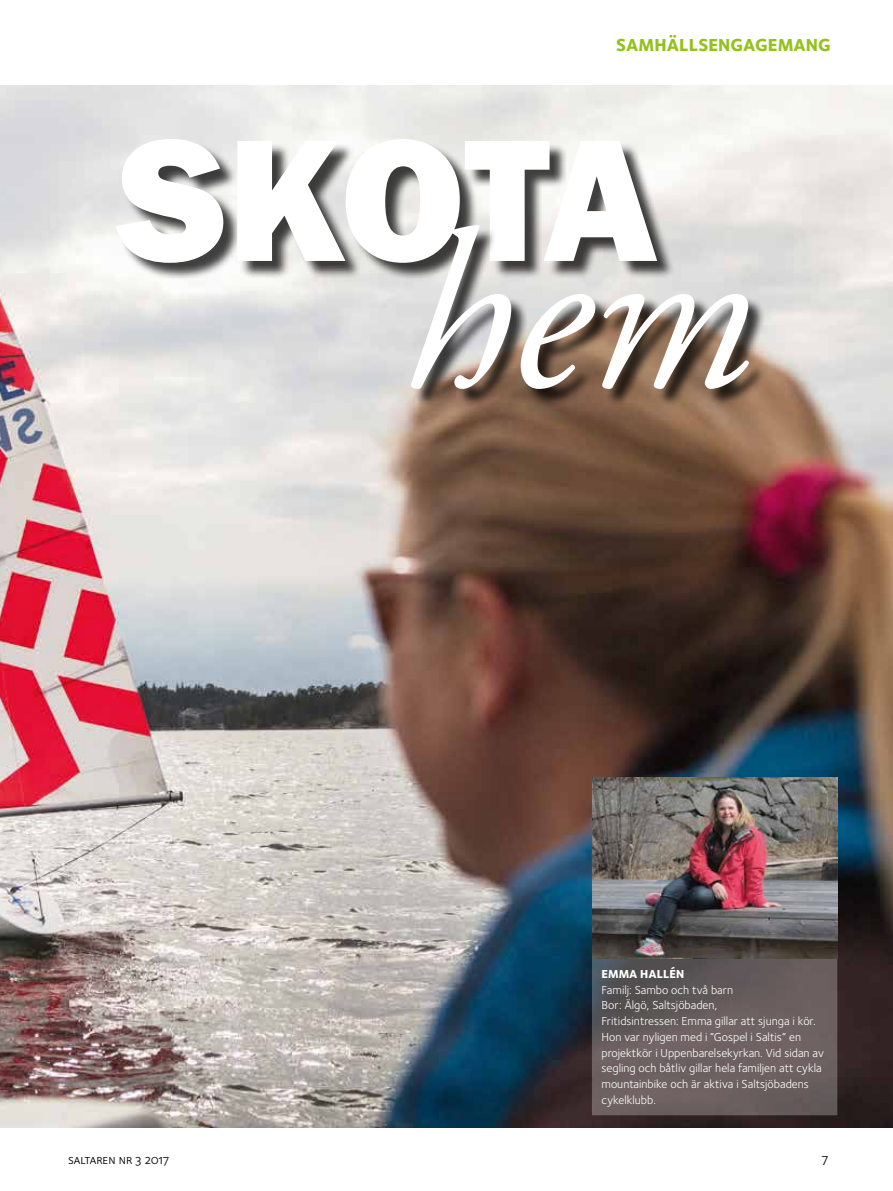
<style>
.page{position:relative;width:893px;height:1191px;background:#fff}
.page>*{position:absolute;margin:0;border:0;box-sizing:border-box;transform-origin:0 0}
.t1{font:italic 225px "Adobe Garamond Pro";color:#fff}
.t2{font:800 180px "Franklin Gothic";letter-spacing:-.01em;color:#fff}
.t3{font:18px "Foundry Sterling Extra Bold OSF";color:#95c11f}
.t4{font:13.5px "Foundry Sterling Book Expert";color:#000}
.t5{font:13.5px "Foundry Sterling";color:#000}
.t6{font:12px/15.8px "Foundry Sterling";color:#fff}
.t7{font:12px "Foundry Sterling Extra Bold OSF";color:#fff}
</style>
<div class="page">
<img style="left:0;top:85px;width:893px;height:1042px">
<div style="left:119px;top:142px;width:556px;height:139px;background:#000;opacity:.75"></div>
<div style="left:414px;top:228px;width:352px;height:179px;background:#000;opacity:.75"></div>
<svg style="left:592px;top:777px;width:245px;height:338px;background:#665c5d"></svg>
<img style="left:593px;top:778px;width:244px;height:180px">
<h3 class="t3" style="left:616px;top:34px;width:216px">SAMHÄLLSENGAGEMANG</h3>
<h2 class="t2" style="left:118px;top:84px;width:542px">SKOTA</h2>
<h1 class="t1" style="left:404px;top:179px;width:350px">hem</h1>
<p class="t7" style="left:602px;top:966px;width:84px">EMMA HALLÉN</p>
<p class="t6" style="left:602px;top:981px;width:224px">Familj: Sambo och två barn<br>Bor: Älgö, Saltsjöbaden,<br>Fritidsintressen: Emma gillar att sjunga i kör.<br>Hon var nyligen med i ”Gospel i Saltis” en projektkör i Uppenbarelsekyrkan. Vid sidan av segling och båtliv gillar hela familjen att cykla mountainbike och är aktiva i Saltsjöbadens cykelklubb.</p>
<p class="t4" style="left:68px;top:1151px;width:103px">saltaren nr 3 2017</p>
<p class="t5" style="left:821px;top:1152px;width:10px">7</p>
</div>
